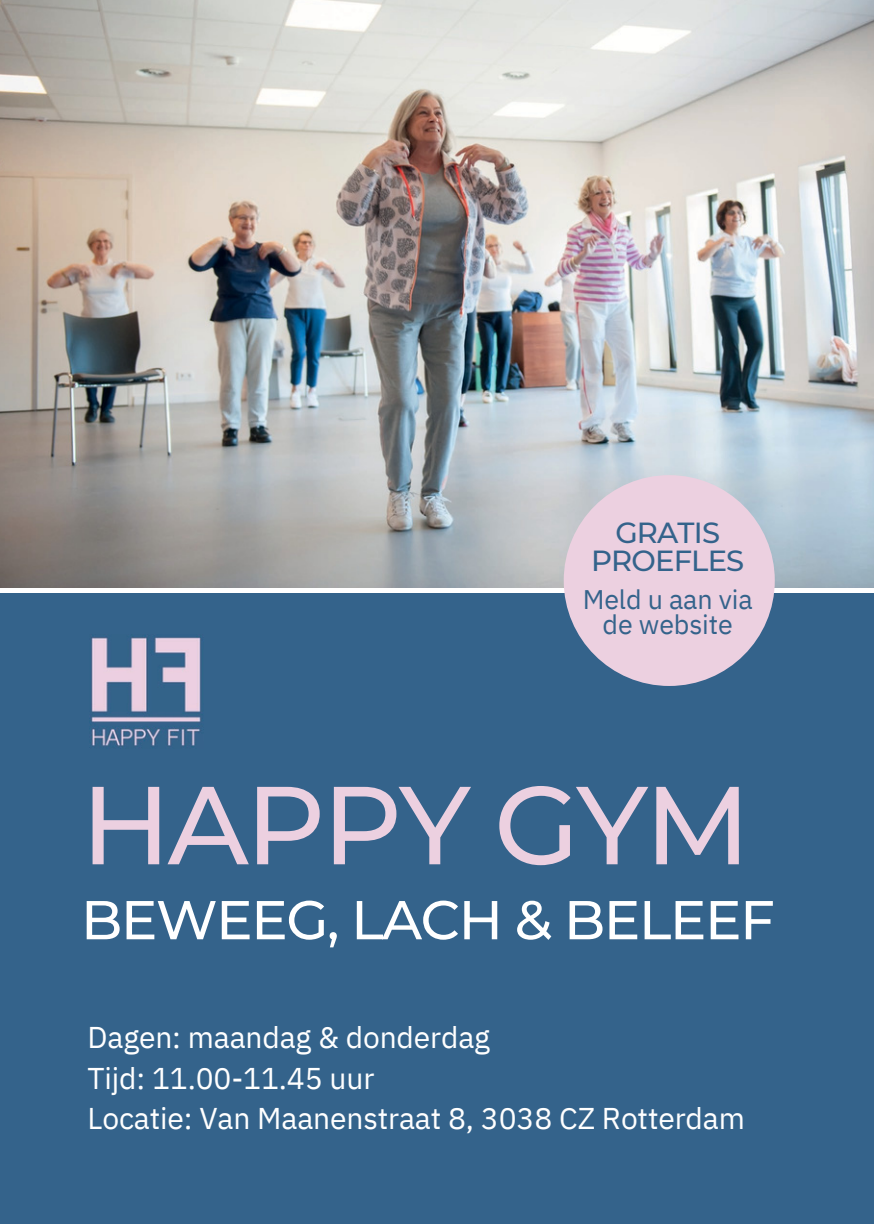
<style>
.page{position:relative;width:875px;height:1224px;background:#fff}
.page>*{position:absolute;margin:0;border:0;box-sizing:border-box;transform-origin:0 0}
.t1{font:500 110.6px "Montserrat";letter-spacing:-.03em;color:#ecd0e0}
.t2{font:500 54.6px "Montserrat";letter-spacing:-.03em;color:#fff}
.t3{font:30px/40.4px "IBM Plex Sans";letter-spacing:-.005em;color:#fff}
.t4{font:500 29px/28.4px "Montserrat";letter-spacing:-.03em;color:#34638b;text-align:center}
.t5{font:26.8px/25.6px "IBM Plex Sans";letter-spacing:-.005em;color:#34638b;text-align:center}
</style>
<div class="page">
<div style="left:0;top:4px;width:873px;height:1220px;background:#34638b"></div>
<img style="left:0;top:0;width:873px;height:588px">
<hr style="left:0;top:588px;width:873px;height:4px;background:#fff">
<div style="left:563px;top:475px;width:211px;height:211px;background:#ecd0e0;border-radius:50%"></div>
<img style="left:90px;top:635px;width:111px;height:112px">
<p class="t4" style="left:590px;top:518px;width:155px">GRATIS<br>PROEFLES</p>
<p class="t5" style="left:582px;top:586px;width:171px">Meld u aan via de website</p>
<h1 class="t1" style="left:81px;top:757px;width:670px">HAPPY GYM</h1>
<h1 class="t2" style="left:81px;top:886px;width:695px">BEWEEG, LACH &amp; BELEEF</h1>
<h3 class="t3" style="left:87px;top:1017px;width:658px">Dagen: maandag &amp; donderdag<br>Tijd: 11.00-11.45 uur<br>Locatie: Van Maanenstraat 8, 3038 CZ Rotterdam</h3>
</div>
